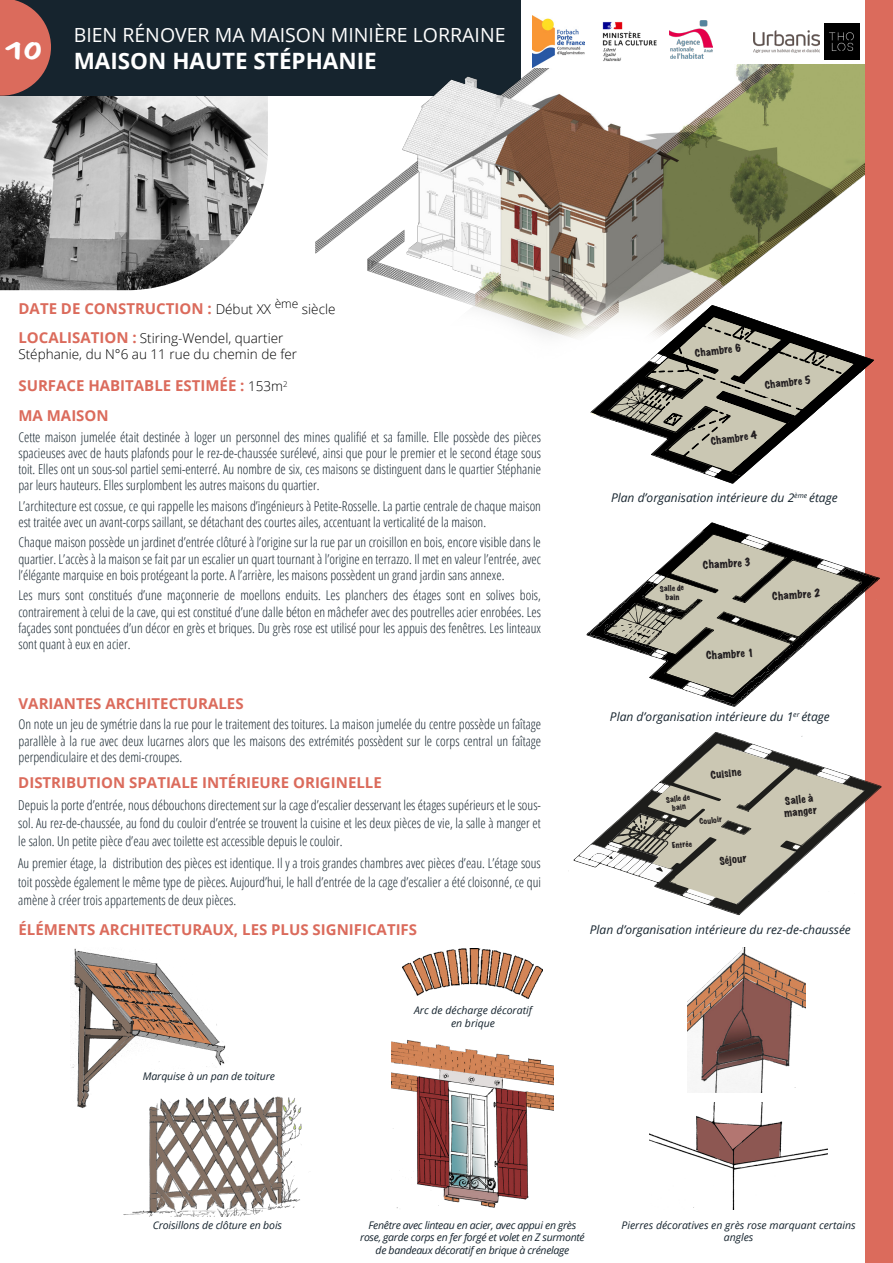
<style>
.page{position:relative;width:893px;height:1263px;background:#fff}
.page>*{position:absolute;margin:0;border:0;box-sizing:border-box;transform-origin:0 0}
.t1{font:500 36px "Chantal";color:#fff}
.Corps_de_texte{font:700 22.5px "Open Sans";color:#fff}
.Corps_de_texte-2{font:19.5px "Open Sans";color:#fff}
.Titre_-_Aligner_à_gauche{font:700 15px "Open Sans";color:#db6b5c}
.Corps_de_texte-3{font:700 15px "Open Sans";color:#db6b5c}
.Corps_de_texte-4{font:300 condensed 13.5px/16.2px "Open Sans";color:#16242e;text-align:justify}
.Titre_-_Aligner_à_gauche-2{font:300 13.5px/16.2px "Open Sans";color:#000}
.Corps_de_texte-5{font:italic 12px "Open Sans";color:#16242e}
.Corps_de_texte-6{font:italic 10.5px/12.6px "Open Sans";letter-spacing:-.01em;color:#16242e;text-align:center}
.Corps_de_texte-7{font:italic 10.5px/12.6px "Open Sans";letter-spacing:-.03em;color:#16242e;text-align:center}
.t2{font:expanded 9.9px/11.9px "Marker Felt";color:#231f20}
.t3{font:expanded 9.9px "Marker Felt";color:#221e20}
.t4{font:expanded 9.6px "Marker Felt";color:#221e20}
.t5{font:expanded 7.35px/8.7px "Marker Felt";color:#221e20;text-align:center}
.t6{font:expanded 7.2px/8.7px "Marker Felt";color:#231f20;text-align:center}
.s1{font-weight:300;font-size:13.5px;color:#000}
.s2{font-weight:700;font-size:15px;color:#db6b5c}
</style>
<div class="page">
<img style="left:0;top:96px;width:268px;height:194px">
<div style="left:0;top:0;width:521px;height:96px;background:#16242e"></div>
<img style="left:315px;top:65px;width:549px;height:273px">
<svg style="left:0;top:0;width:51px;height:96px"></svg>
<img style="left:71px;top:948px;width:155px;height:160px">
<img style="left:392px;top:1039px;width:161px;height:170px">
<img style="left:403px;top:948px;width:139px;height:51px">
<img style="left:688px;top:948px;width:118px;height:145px">
<img style="left:649px;top:1102px;width:178px;height:108px">
<img style="left:533px;top:15px;width:52px;height:53px">
<img style="left:596px;top:22px;width:69px;height:46px">
<img style="left:753px;top:30px;width:66px;height:23px">
<img style="left:824px;top:24px;width:36px;height:35px">
<img style="left:669px;top:21px;width:44px;height:37px">
<div style="left:865px;top:0;width:28px;height:1263px;background:#db6b5c"></div>
<div style="left:108px;top:1094px;width:219px;height:122px;background:#fff"></div>
<img style="left:123px;top:1096px;width:179px;height:120px">
<svg style="left:590px;top:305px;width:284px;height:179px"></svg>
<svg style="left:587px;top:522px;width:292px;height:184px"></svg>
<svg style="left:575px;top:733px;width:306px;height:181px"></svg>
<p class="t1" style="left:7px;top:29px;width:39px">10</p>
<p class="Corps_de_texte-2" style="left:74px;top:22px;width:433px">BIEN RÉNOVER MA MAISON MINIÈRE LORRAINE</p>
<p class="Corps_de_texte" style="left:74px;top:44px;width:305px">MAISON HAUTE STÉPHANIE</p>
<p class="Titre_-_Aligner_à_gauche" style="left:19px;top:298px;width:319px">DATE DE CONSTRUCTION : <span class="s1">Début XX</span> <sup>ème</sup> <span class="s1">siècle</span></p>
<p class="Titre_-_Aligner_à_gauche-2" style="left:18px;top:329px;width:280px"><span class="s2">LOCALISATION :</span> Stiring-Wendel, quartier<br>Stéphanie, du N°6 au 11 rue du chemin de fer</p>
<p class="Titre_-_Aligner_à_gauche" style="left:18px;top:375px;width:271px">SURFACE HABITABLE ESTIMÉE : <span class="s1">153m</span><sup>2</sup></p>
<p class="Titre_-_Aligner_à_gauche" style="left:18px;top:405px;width:92px">MA MAISON</p>
<p class="Corps_de_texte-4" style="left:18px;top:428px;width:524px">Cette maison jumelée était destinée à loger un personnel des mines qualifié et sa famille. Elle possède des pièces spacieuses avec de hauts plafonds pour le rez-de-chaussée surélevé, ainsi que pour le premier et le second étage sous toit. Elles ont un sous-sol partiel semi-enterré. Au nombre de six, ces maisons se distinguent dans le quartier Stéphanie par leurs hauteurs. Elles surplombent les autres maisons du quartier.</p>
<p class="Corps_de_texte-4" style="left:18px;top:497px;width:524px">L’architecture est cossue, ce qui rappelle les maisons d’ingénieurs à Petite-Rosselle. La partie centrale de chaque maison est traitée avec un avant-corps saillant, se détachant des courtes ailes, accentuant la verticalité de la maison.</p>
<p class="Corps_de_texte-4" style="left:18px;top:534px;width:524px">Chaque maison possède un jardinet d’entrée clôturé à l’origine sur la rue par un croisillon en bois, encore visible dans le quartier. L’accès à la maison se fait par un escalier un quart tournant à l’origine en terrazzo. Il met en valeur l’entrée, avec l’élégante marquise en bois protégeant la porte. A l’arrière, les maisons possèdent un grand jardin sans annexe.</p>
<p class="Corps_de_texte-4" style="left:18px;top:587px;width:524px">Les murs sont constitués d’une maçonnerie de moellons enduits. Les planchers des étages sont en solives bois, contrairement à celui de la cave, qui est constitué d’une dalle béton en mâchefer avec des poutrelles acier enrobées. Les façades sont ponctuées d’un décor en grès et briques. Du grès rose est utilisé pour les appuis des fenêtres. Les linteaux sont quant à eux en acier.</p>
<p class="Corps_de_texte-3" style="left:19px;top:693px;width:227px">VARIANTES ARCHITECTURALES</p>
<p class="Corps_de_texte-4" style="left:19px;top:716px;width:524px">On note un jeu de symétrie dans la rue pour le traitement des toitures. La maison jumelée du centre possède un faîtage parallèle à la rue avec deux lucarnes alors que les maisons des extrémités possèdent sur le corps central un faîtage perpendiculaire et des demi-croupes.</p>
<p class="Titre_-_Aligner_à_gauche" style="left:18px;top:772px;width:365px">DISTRIBUTION SPATIALE INTÉRIEURE ORIGINELLE</p>
<p class="Corps_de_texte-4" style="left:18px;top:796px;width:524px;line-height:18px">Depuis la porte d’entrée, nous débouchons directement sur la cage d’escalier desservant les étages supérieurs et le sous&shy;sol. Au rez-de-chaussée, au fond du couloir d’entrée se trouvent la cuisine et les deux pièces de vie, la salle à manger et le salon. Un petite pièce d’eau avec toilette est accessible depuis le couloir.</p>
<p class="Corps_de_texte-4" style="left:18px;top:854px;width:524px;line-height:18px">Au premier étage, la distribution des pièces est identique. Il y a trois grandes chambres avec pièces d’eau. L’étage sous toit possède également le même type de pièces. Aujourd’hui, le hall d’entrée de la cage d’escalier a été cloisonné, ce qui amène à créer trois appartements de deux pièces.</p>
<p class="Titre_-_Aligner_à_gauche" style="left:19px;top:919px;width:400px">ÉLÉMENTS ARCHITECTURAUX, LES PLUS SIGNIFICATIFS</p>
<p class="Corps_de_texte-6" style="left:143px;top:1069px;width:134px">Marquise à un pan de toiture</p>
<p class="Corps_de_texte-6" style="left:414px;top:1004px;width:119px">Arc de décharge décoratif en brique</p>
<p class="t4" style="left:694px;top:346px;width:48px;rotate:-7deg">Chambre 6</p>
<p class="t4" style="left:764px;top:377px;width:48px;rotate:-7deg">Chambre 5</p>
<p class="t4" style="left:710px;top:433px;width:48px;rotate:-7deg">Chambre 4</p>
<p class="Corps_de_texte-5" style="left:611px;top:489px;width:228px">Plan d’organisation intérieure du 2<sup>ème</sup> étage</p>
<p class="t5" style="left:660px;top:585px;width:26px;rotate:-4deg">Salle de bain</p>
<p class="t3" style="left:703px;top:557px;width:49px;rotate:-3deg">Chambre 3</p>
<p class="t3" style="left:706px;top:647px;width:49px;rotate:-3deg">Chambre 1</p>
<p class="t3" style="left:772px;top:588px;width:49px;rotate:-3deg">Chambre 2</p>
<p class="Corps_de_texte-5" style="left:610px;top:708px;width:221px">Plan d’organisation intérieure du 1<sup>er</sup> étage</p>
<p class="t2" style="left:710px;top:769px;width:32px;rotate:-6deg">Cuisine</p>
<p class="t6" style="left:666px;top:795px;width:26px;rotate:-6deg">Salle de bain</p>
<p class="t6" style="left:672px;top:841px;width:21px;rotate:-6deg">Entrée</p>
<p class="t6" style="left:699px;top:817px;width:24px;rotate:-6deg">Couloir</p>
<p class="t2" style="left:719px;top:855px;width:29px;rotate:-6deg">Séjour</p>
<p class="t2" style="left:782px;top:795px;width:34px;rotate:-6deg">Salle à manger</p>
<p class="Corps_de_texte-5" style="left:590px;top:921px;width:263px">Plan d’organisation intérieure du rez-de-chaussée</p>
<p class="Corps_de_texte-6" style="left:153px;top:1218px;width:131px">Croisillons de clôture en bois</p>
<p class="Corps_de_texte-7" style="left:360px;top:1218px;width:226px">Fenêtre avec linteau en acier, avec appui en grès rose, garde corps en fer forgé et volet en Z surmonté de bandeaux décoratif en brique à crénelage</p>
<p class="Corps_de_texte-6" style="left:621px;top:1218px;width:236px">Pierres décoratives en grès rose marquant certains angles</p>
</div>
